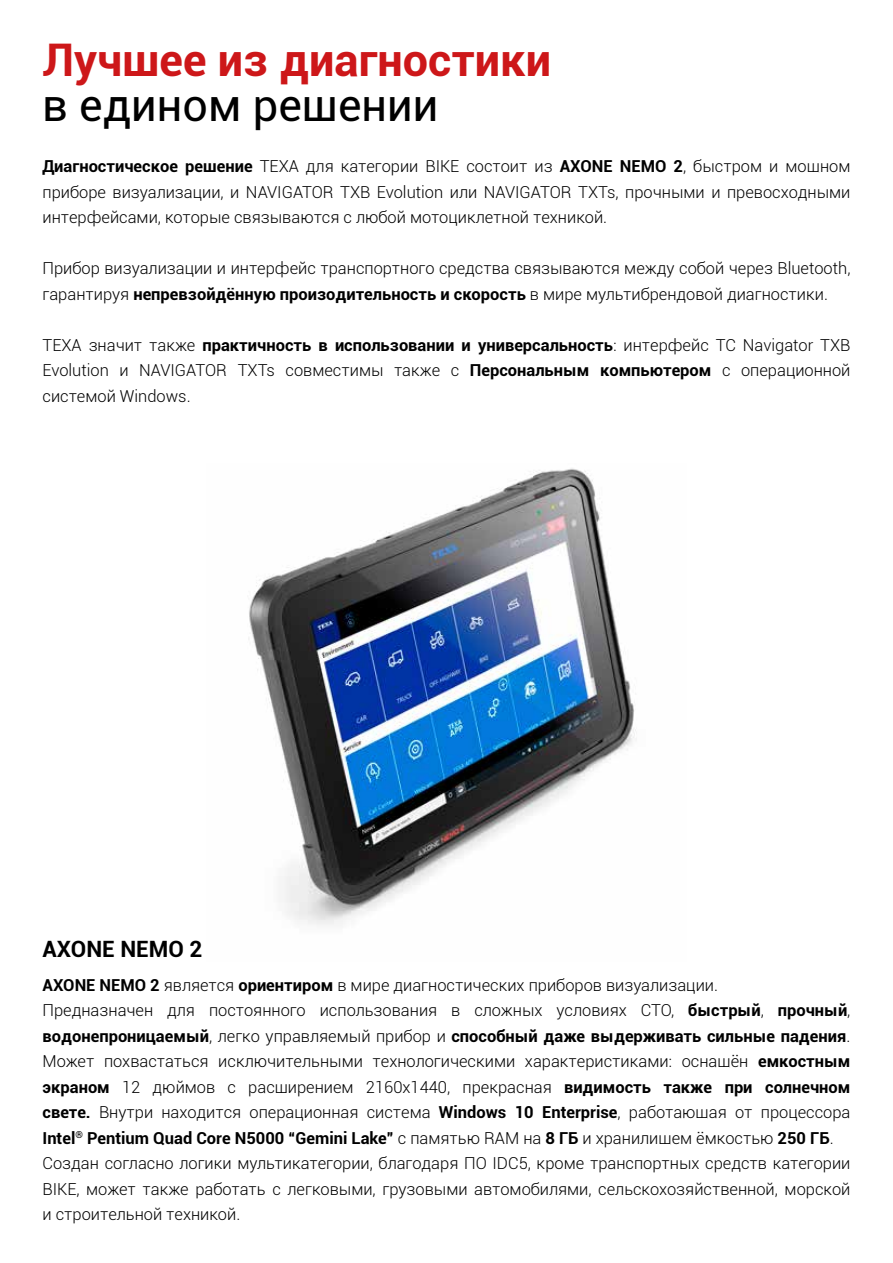
<style>
.page{position:relative;width:893px;height:1263px;background:#fff}
.page>*{position:absolute;margin:0;border:0;box-sizing:border-box;transform-origin:0 0}
.t1{font:700 45px "Roboto";color:#cd1719}
.t2{font:45px "Roboto";color:#000}
.t3{font:700 22.5px "Roboto";color:#000}
.t4{font:300 16.5px/25.5px "Roboto";color:#000;text-align:justify}
.s1{font-weight:700}
</style>
<div class="page">
<img style="left:248px;top:468px;width:388px;height:457px">
<h1 class="t1" style="left:43px;top:29px;width:510px">Лучшее из диагностики</h1>
<h1 class="t2" style="left:43px;top:74px;width:397px">в едином решении</h1>
<p class="t4" style="left:43px;top:153px;width:809px"><span class="s1">Диагностическое решение</span> TEXA для категории BIKE состоит из <span class="s1">AXONE NEMO 2</span>, быстром и мощном приборе визуализации, и NAVIGATOR TXB Evolution или NAVIGATOR TXTs, прочными и превосходными интерфейсами, которые связываются с любой мотоциклетной техникой.</p>
<p class="t4" style="left:43px;top:255px;width:809px">Прибор визуализации и интерфейс транспортного средства связываются между собой через Bluetooth, гарантируя <span class="s1">непревзойдённую произодительность и скорость</span> в мире мультибрендовой диагностики.</p>
<p class="t4" style="left:43px;top:332px;width:809px">TEXA значит также <span class="s1">практичность в использовании и универсальность</span>: интерфейс ТС Navigator TXB Evolution и NAVIGATOR TXTs совместимы также с <span class="s1">Персональным компьютером</span> c операционной системой Windows.</p>
<h2 class="t3" style="left:43px;top:933px;width:161px">AXONE NEMO 2</h2>
<p class="t4" style="left:43px;top:972px;width:809px;text-align:left"><span class="s1">AXONE NEMO 2</span> является <span class="s1">ориентиром</span> в мире диагностических приборов визуализации.<br>Предназначен для постоянного использования в сложных условиях СТО, <span class="s1">быстрый</span>, <span class="s1">прочный</span>, <span class="s1">водонепроницаемый</span>, легко управляемый прибор и <span class="s1">способный даже выдерживать сильные падения</span>.<br>Может похвастаться исключительными технологическими характеристиками: оснащён <span class="s1">емкостным экраном</span> 12 дюймов с расширением 2160x1440, прекрасная <span class="s1">видимость также при солнечном свете.</span> Внутри находится операционная система <span class="s1">Windows 10 Enterprise</span>, работающая от процессора <span class="s1">Intel</span><sup>®</sup> <span class="s1">Pentium Quad Core N5000 “Gemini Lake”</span> с памятью RAM на <span class="s1">8 ГБ</span> и хранилищем ёмкостью <span class="s1">250 ГБ</span>.<br>Создан согласно логики мультикатегории, благодаря ПО IDC5, кроме транспортных средств категории BIKE, может также работать с легковыми, грузовыми автомобилями, сельскохозяйственной, морской и строительной техникой.</p>
</div>
